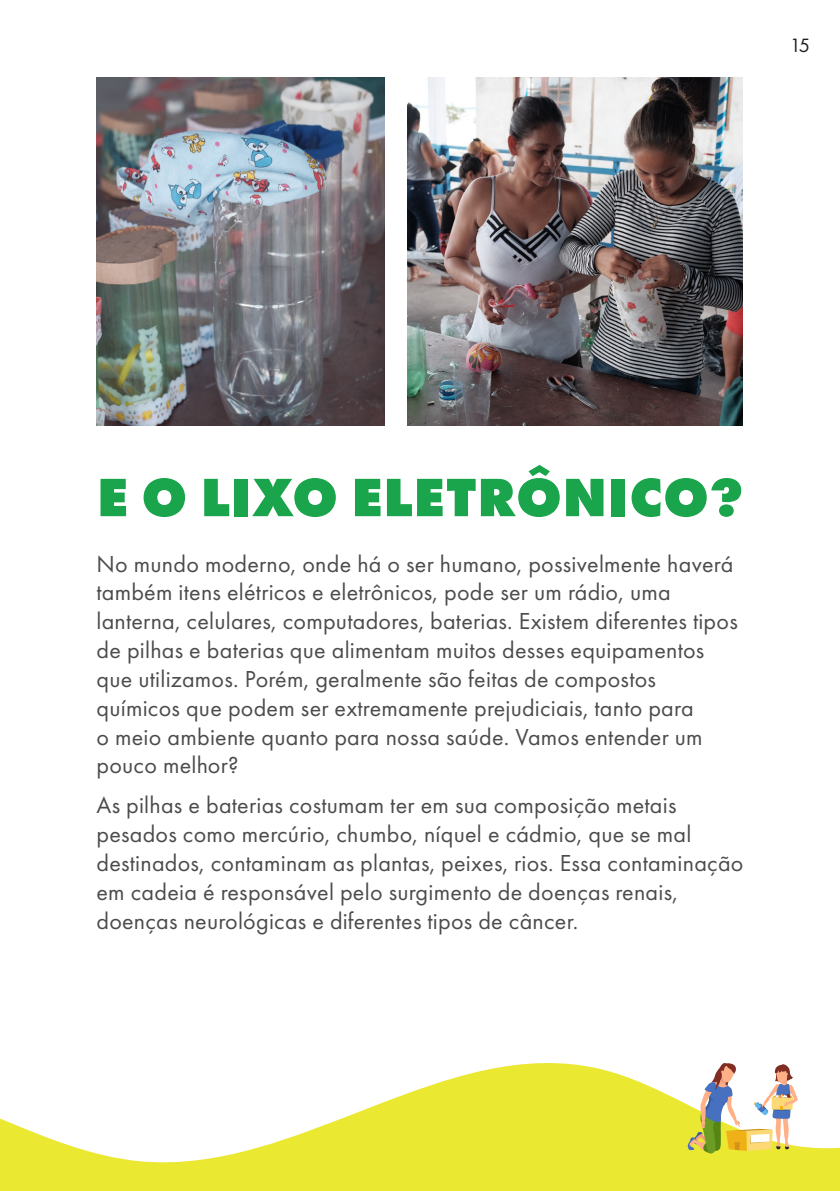
<style>
.page{position:relative;width:840px;height:1191px;background:#fff}
.page>*{position:absolute;margin:0;border:0;box-sizing:border-box;transform-origin:0 0}
.t1{font:800 56px "Futura PT";letter-spacing:.01em;color:#1aa54c}
.t2{font:24px/28.8px "Futura PT";letter-spacing:.01em;color:#4b4c4d}
.t3{font:20px "Futura PT";color:#231f20}
</style>
<div class="page">
<img style="left:408px;top:78px;width:334px;height:348px">
<img style="left:96px;top:78px;width:288px;height:348px">
<svg style="left:1px;top:1063px;width:838px;height:128px;fill:#ebe832"></svg>
<svg style="left:0;top:1118px;width:1px;height:73px"></svg>
<svg style="left:686px;top:1063px;width:111px;height:92px"></svg>
<p class="t3" style="left:789px;top:33px;width:22px">15</p>
<p class="t1" style="left:97px;top:462px;width:648px">E O LIXO ELETRÔNICO?</p>
<p class="t2" style="left:96px;top:549px;width:642px">No mundo moderno, onde há o ser humano, possivelmente haverá também itens elétricos e eletrônicos, pode ser um rádio, uma lanterna, celulares, computadores, baterias. Existem diferentes tipos de pilhas e baterias que alimentam muitos desses equipamentos que utilizamos. Porém, geralmente são feitas de compostos químicos que podem ser extremamente prejudiciais, tanto para<br>o meio ambiente quanto para nossa saúde. Vamos entender um pouco melhor?</p>
<p class="t2" style="left:96px;top:791px;width:648px">As pilhas e baterias costumam ter em sua composição metais pesados como mercúrio, chumbo, níquel e cádmio, que se mal destinados, contaminam as plantas, peixes, rios. Essa contaminação em cadeia é responsável pelo surgimento de doenças renais, doenças neurológicas e diferentes tipos de câncer.</p>
</div>
